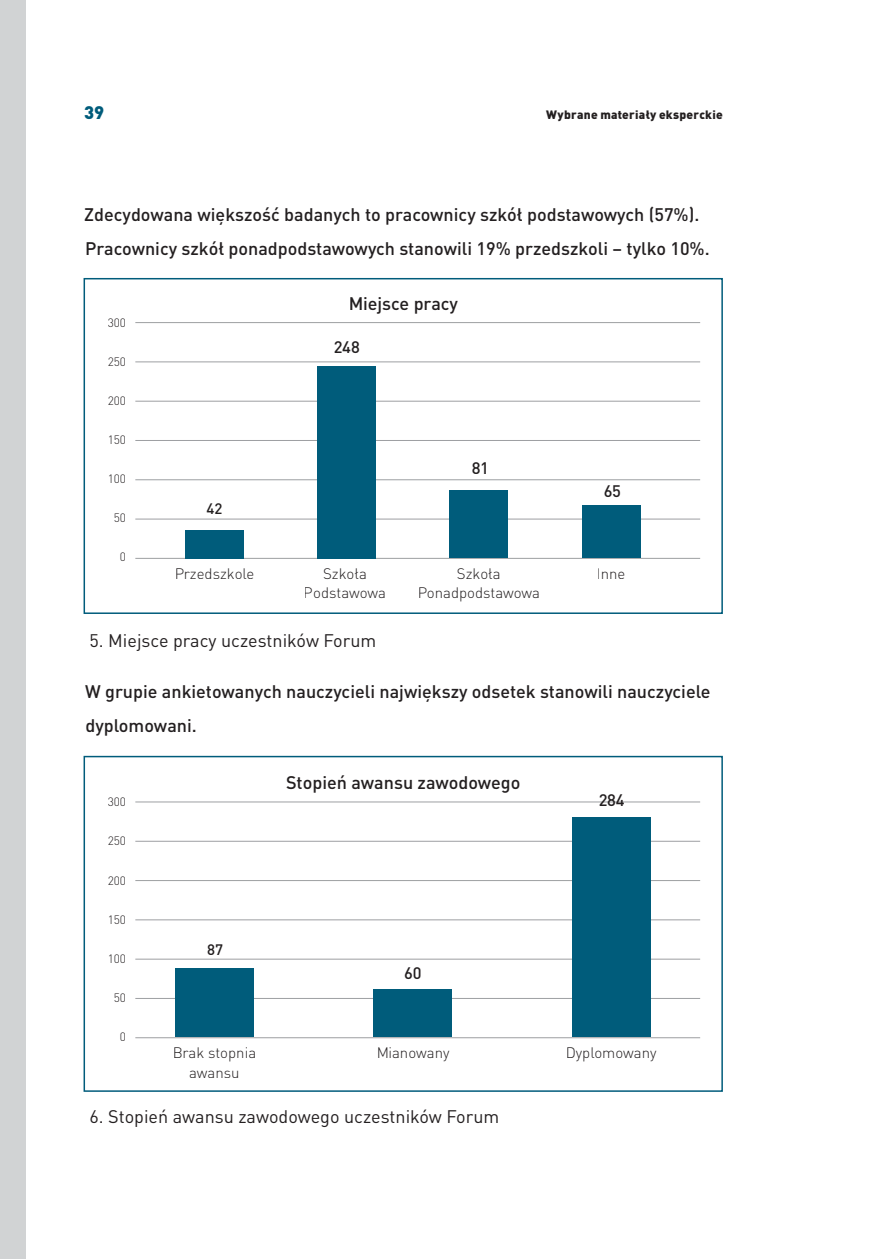
<style>
.page{position:relative;width:893px;height:1259px;background:#fff}
.page>*{position:absolute;margin:0;border:0;box-sizing:border-box;transform-origin:0 0}
.t1{font:500 18px/34px "DIN Pro";color:#231f20}
.t2{font:18px "DIN Pro";color:#231f20}
.t3{font:900 18px "DIN Pro";color:#005c7b}
.t4{font:500 16.5px "DIN Pro";color:#231f20}
.t5{font:300 15px/19.5px "DIN Pro";color:#231f20;text-align:center}
.t6{font:500 15px "DIN Pro";color:#231f20}
.t7{font:300 12px "DIN Pro";color:#231f20}
.t8{font:900 12px "DIN Pro";letter-spacing:.02em;color:#231f20}
</style>
<div class="page">
<div style="left:0;top:0;width:26px;height:1259px;background:#d1d3d4"></div>
<hr style="left:135px;top:558px;width:565px;height:1px;background:#9d9fa2">
<hr style="left:135px;top:519px;width:565px;height:1px;background:#9d9fa2">
<hr style="left:135px;top:479px;width:565px;height:1px;background:#9d9fa2">
<hr style="left:135px;top:440px;width:565px;height:1px;background:#9d9fa2">
<hr style="left:135px;top:401px;width:565px;height:1px;background:#9d9fa2">
<hr style="left:135px;top:361px;width:565px;height:1px;background:#9d9fa2">
<hr style="left:135px;top:322px;width:565px;height:1px;background:#9d9fa2">
<div style="left:185px;top:530px;width:59px;height:28px;background:#005c7b"></div>
<div style="left:317px;top:366px;width:59px;height:192px;background:#005c7b"></div>
<div style="left:450px;top:490px;width:58px;height:68px;background:#005c7b"></div>
<div style="left:582px;top:505px;width:58px;height:53px;background:#005c7b"></div>
<div style="left:84px;top:278px;width:639px;height:336px;border:2px solid #005c7b"></div>
<hr style="left:135px;top:1037px;width:565px;height:1px;background:#9d9fa2">
<hr style="left:135px;top:998px;width:565px;height:1px;background:#9d9fa2">
<hr style="left:135px;top:958px;width:565px;height:1px;background:#9d9fa2">
<hr style="left:135px;top:919px;width:565px;height:1px;background:#9d9fa2">
<hr style="left:135px;top:880px;width:565px;height:1px;background:#9d9fa2">
<hr style="left:135px;top:841px;width:565px;height:1px;background:#9d9fa2">
<hr style="left:135px;top:801px;width:565px;height:1px;background:#9d9fa2">
<div style="left:373px;top:989px;width:79px;height:47px;background:#005c7b"></div>
<div style="left:175px;top:968px;width:79px;height:68px;background:#005c7b"></div>
<div style="left:572px;top:817px;width:79px;height:219px;background:#005c7b"></div>
<div style="left:84px;top:756px;width:639px;height:335px;border:2px solid #005c7b"></div>
<p class="t3" style="left:84px;top:100px;width:22px">39</p>
<p class="t8" style="left:546px;top:107px;width:178px">Wybrane materiały eksperckie</p>
<p class="t1" style="left:84px;top:197px;width:627px">Zdecydowana większość badanych to pracownicy szkół podstawowych (57%).<br>Pracownicy szkół ponadpodstawowych stanowili 19% przedszkoli – tylko 10%.</p>
<p class="t7" style="left:108px;top:314px;width:20px">300</p>
<p class="t7" style="left:108px;top:353px;width:20px">250</p>
<p class="t7" style="left:108px;top:392px;width:20px">200</p>
<p class="t7" style="left:108px;top:431px;width:20px">150</p>
<p class="t7" style="left:108px;top:470px;width:20px">100</p>
<p class="t7" style="left:114px;top:509px;width:14px">50</p>
<p class="t7" style="left:120px;top:548px;width:8px">0</p>
<p class="t6" style="left:206px;top:498px;width:17px">42</p>
<p class="t1" style="left:348px;top:285px;width:111px">Miejsce pracy</p>
<p class="t4" style="left:333px;top:336px;width:28px">248</p>
<p class="t4" style="left:471px;top:456px;width:19px">81</p>
<p class="t5" style="left:174px;top:563px;width:81px">Przedszkole</p>
<p class="t5" style="left:304px;top:563px;width:84px">Szkoła<br>Podstawowa</p>
<p class="t5" style="left:418px;top:563px;width:124px">Szkoła<br>Ponadpodstawowa</p>
<p class="t4" style="left:603px;top:480px;width:19px">65</p>
<p class="t5" style="left:597px;top:563px;width:30px">Inne</p>
<p class="t2" style="left:90px;top:628px;width:288px">5. Miejsce pracy uczestników Forum</p>
<p class="t1" style="left:85px;top:673px;width:627px">W grupie ankietowanych nauczycieli największy odsetek stanowili nauczyciele dyplomowani.</p>
<p class="t7" style="left:108px;top:794px;width:20px">300</p>
<p class="t7" style="left:108px;top:833px;width:20px">250</p>
<p class="t7" style="left:108px;top:872px;width:20px">200</p>
<p class="t7" style="left:108px;top:911px;width:20px">150</p>
<p class="t7" style="left:108px;top:950px;width:20px">100</p>
<p class="t7" style="left:114px;top:989px;width:14px">50</p>
<p class="t7" style="left:120px;top:1028px;width:8px">0</p>
<p class="t6" style="left:207px;top:939px;width:17px">87</p>
<p class="t1" style="left:286px;top:765px;width:236px">Stopień awansu zawodowego</p>
<p class="t4" style="left:404px;top:962px;width:19px">60</p>
<p class="t5" style="left:173px;top:1042px;width:85px">Brak stopnia awansu</p>
<p class="t5" style="left:376px;top:1042px;width:75px">Mianowany</p>
<p class="t2" style="left:90px;top:1104px;width:411px">6. Stopień awansu zawodowego uczestników Forum</p>
<p class="t4" style="left:598px;top:789px;width:28px">284</p>
<p class="t5" style="left:566px;top:1042px;width:92px">Dyplomowany</p>
</div>
